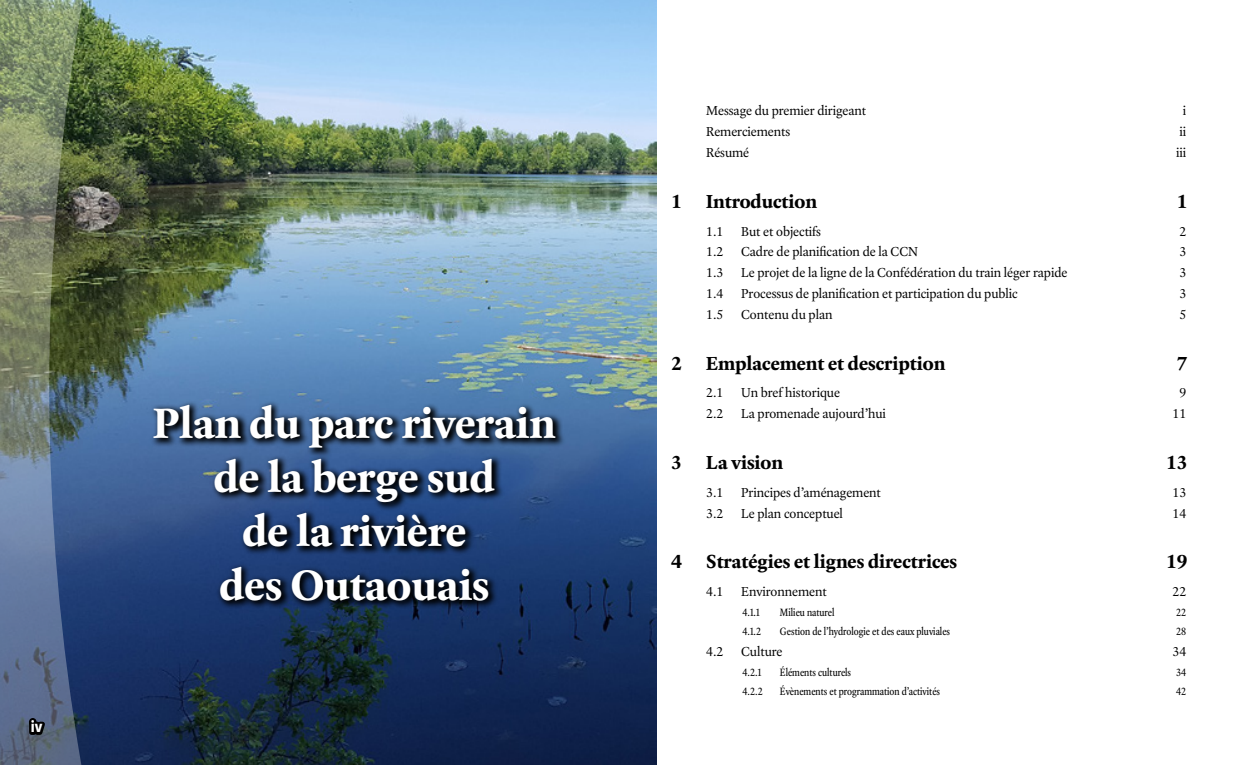
<style>
.page{position:relative;width:1260px;height:765px;background:#fff}
.page>*{position:absolute;margin:0;border:0;box-sizing:border-box;transform-origin:0 0}
.t1{font:700 45px/54px "Laurentian Std";color:#fff;text-align:center}
.t2{font:700 20px "Laurentian Std";color:#000}
.t3{font:700 condensed 17.5px "Slate Std";color:#fff}
.t4{font:13.75px "Laurentian Std";color:#000}
.t5{font:condensed 11.25px "Laurentian Std";color:#000}
</style>
<div class="page">
<img style="left:83px;top:0;width:573px;height:765px">
<svg style="left:150px;top:401px;width:416px;height:208px;background:#233d67"></svg>
<img style="left:0;top:0;width:83px;height:765px">
<svg style="left:28px;top:718px;width:21px;height:35px"></svg>
<p class="t3" style="left:31px;top:718px;width:13px">iv</p>
<h1 class="t1" style="left:153px;top:396px;width:404px">Plan du parc riverain de la berge sud<br>de la rivière<br>des Outaouais</h1>
<p class="t4" style="left:706px;top:103px;width:161px">Message du premier dirigeant</p>
<p class="t4" style="left:1183px;top:103px;width:5px">i</p>
<p class="t4" style="left:706px;top:124px;width:85px">Remerciements</p>
<p class="t4" style="left:1180px;top:124px;width:8px">ii</p>
<p class="t4" style="left:706px;top:145px;width:44px">Résumé</p>
<p class="t4" style="left:1176px;top:145px;width:12px">iii</p>
<h2 class="t2" style="left:671px;top:190px;width:147px">1 Introduction</h2>
<h2 class="t2" style="left:1177px;top:190px;width:12px">1</h2>
<p class="t4" style="left:706px;top:223px;width:19px">1.1</p>
<p class="t4" style="left:741px;top:223px;width:81px">But et objectifs</p>
<p class="t4" style="left:1179px;top:223px;width:8px">2</p>
<p class="t4" style="left:706px;top:244px;width:19px">1.2</p>
<p class="t4" style="left:741px;top:244px;width:178px">Cadre de planification de la CCN</p>
<p class="t4" style="left:1179px;top:244px;width:8px">3</p>
<p class="t4" style="left:706px;top:265px;width:19px">1.3</p>
<p class="t4" style="left:741px;top:265px;width:328px">Le projet de la ligne de la Confédération du train léger rapide</p>
<p class="t4" style="left:1179px;top:265px;width:8px">3</p>
<p class="t4" style="left:706px;top:286px;width:19px">1.4</p>
<p class="t4" style="left:741px;top:286px;width:278px">Processus de planification et participation du public</p>
<p class="t4" style="left:1179px;top:286px;width:8px">3</p>
<p class="t4" style="left:706px;top:307px;width:19px">1.5</p>
<p class="t4" style="left:741px;top:307px;width:93px">Contenu du plan</p>
<p class="t4" style="left:1179px;top:307px;width:8px">5</p>
<h2 class="t2" style="left:671px;top:352px;width:276px">2 Emplacement et description</h2>
<h2 class="t2" style="left:1177px;top:352px;width:12px">7</h2>
<p class="t4" style="left:706px;top:385px;width:19px">2.1</p>
<p class="t4" style="left:741px;top:385px;width:100px">Un bref historique</p>
<p class="t4" style="left:1179px;top:385px;width:8px">9</p>
<p class="t4" style="left:706px;top:406px;width:19px">2.2</p>
<p class="t4" style="left:741px;top:406px;width:146px">La promenade aujourd’hui</p>
<p class="t4" style="left:1172px;top:406px;width:15px">11</p>
<h2 class="t2" style="left:671px;top:451px;width:113px">3 La vision</h2>
<h2 class="t2" style="left:1166px;top:451px;width:23px">13</h2>
<p class="t4" style="left:706px;top:485px;width:19px">3.1</p>
<p class="t4" style="left:741px;top:485px;width:141px">Principes d’aménagement</p>
<p class="t4" style="left:1172px;top:485px;width:15px">13</p>
<p class="t4" style="left:706px;top:505px;width:19px">3.2</p>
<p class="t4" style="left:741px;top:505px;width:103px">Le plan conceptuel</p>
<p class="t4" style="left:1172px;top:505px;width:15px">14</p>
<h2 class="t2" style="left:671px;top:550px;width:287px">4 Stratégies et lignes directrices</h2>
<h2 class="t2" style="left:1166px;top:550px;width:23px">19</h2>
<p class="t4" style="left:706px;top:584px;width:19px">4.1</p>
<p class="t4" style="left:741px;top:584px;width:87px">Environnement</p>
<p class="t4" style="left:1172px;top:584px;width:15px">22</p>
<p class="t5" style="left:742px;top:606px;width:18px">4.1.1</p>
<p class="t5" style="left:780px;top:606px;width:56px">Milieu naturel</p>
<p class="t5" style="left:1176px;top:606px;width:12px">22</p>
<p class="t5" style="left:742px;top:625px;width:20px">4.1.2</p>
<p class="t5" style="left:780px;top:625px;width:172px">Gestion de l’hydrologie et des eaux pluviales</p>
<p class="t5" style="left:1176px;top:625px;width:12px">28</p>
<p class="t4" style="left:706px;top:644px;width:19px">4.2</p>
<p class="t4" style="left:741px;top:644px;width:43px">Culture</p>
<p class="t4" style="left:1172px;top:644px;width:15px">34</p>
<p class="t5" style="left:742px;top:666px;width:20px">4.2.1</p>
<p class="t5" style="left:780px;top:666px;width:73px">Éléments culturels</p>
<p class="t5" style="left:1176px;top:666px;width:12px">34</p>
<p class="t5" style="left:742px;top:685px;width:22px">4.2.2</p>
<p class="t5" style="left:780px;top:685px;width:162px">Évènements et programmation d’activités</p>
<p class="t5" style="left:1176px;top:685px;width:12px">42</p>
</div>
